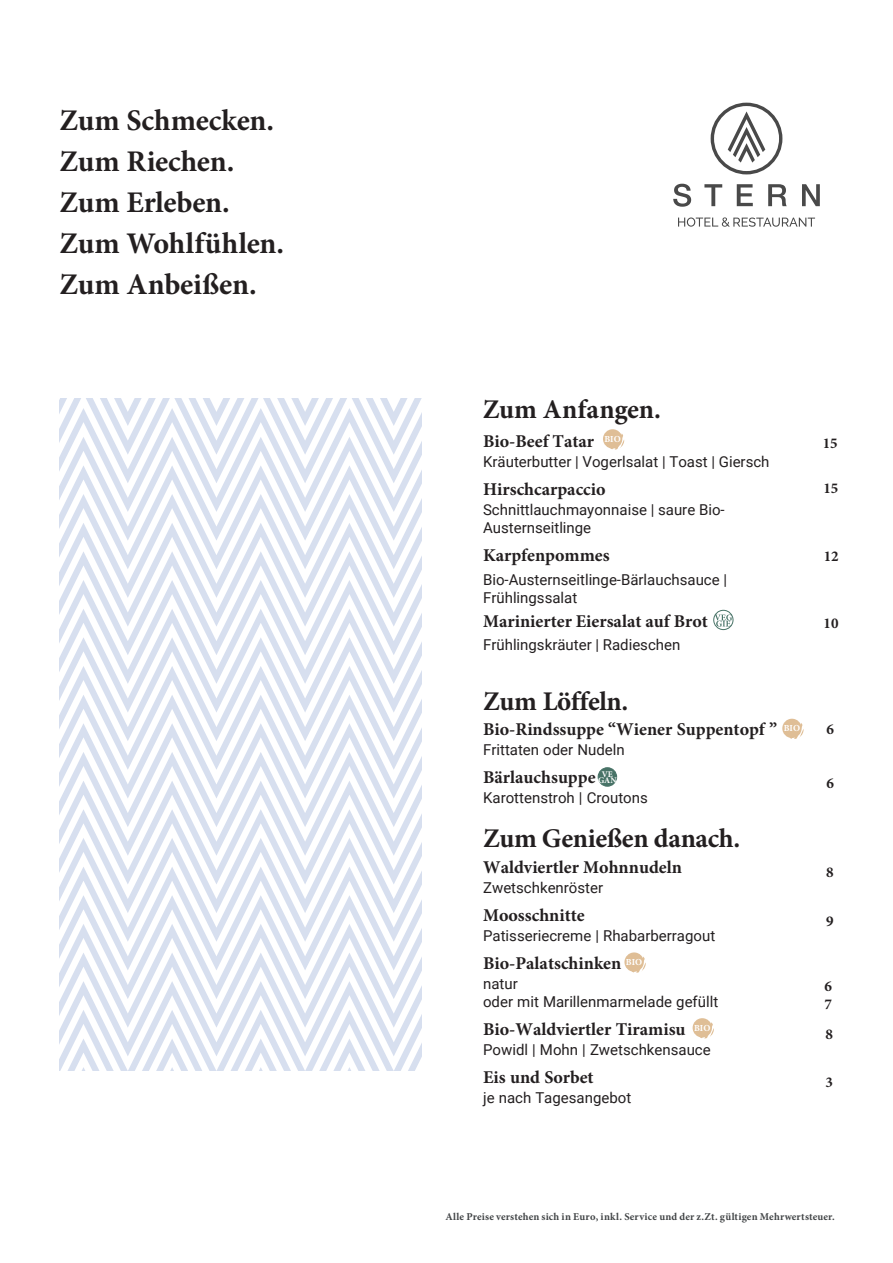
<style>
.page{position:relative;width:893px;height:1263px;background:#fff}
.page>*{position:absolute;margin:0;border:0;box-sizing:border-box;transform-origin:0 0}
.Zum_XY{font:700 30px/41.1px "Minion Pro";letter-spacing:-.005em;color:#231f20}
.Zum_XY-2{font:700 27px "Minion Pro";letter-spacing:-.015em;color:#231f20}
.Zum_XY-3{font:700 18px "Minion Pro";color:#231f20}
.Zum_XY-4{font:15px/18px "Roboto";color:#231f20}
.t1{font:700 15px "Minion Pro";color:#231f20}
.t2{font:700 10.5px "Minion Pro";letter-spacing:.01em;color:#414446}
.Absatzformat_4{font:700 9.15px "Minion Pro";letter-spacing:-.005em;color:#fff}
.Absatzformat_4-2{font:700 8.7px "Minion Pro";color:#fff}
</style>
<div class="page">
<svg style="left:60px;top:399px;width:361px;height:671px"></svg>
<svg style="left:711px;top:103px;width:71px;height:71px"></svg>
<svg style="left:673px;top:184px;width:18px;height:23px"></svg>
<svg style="left:704px;top:184px;width:18px;height:22px"></svg>
<svg style="left:737px;top:184px;width:16px;height:22px"></svg>
<svg style="left:768px;top:184px;width:19px;height:22px"></svg>
<svg style="left:802px;top:184px;width:18px;height:22px"></svg>
<svg style="left:678px;top:217px;width:137px;height:10px"></svg>
<div style="left:713px;top:610px;width:20px;height:20px;border:1px solid #487367;border-radius:50%"></div>
<svg style="left:715px;top:614px;width:17px;height:13px"></svg>
<svg style="left:786px;top:723px;width:18px;height:16px"></svg>
<div style="left:782px;top:719px;width:20px;height:19px;background:#dfbe96;border-radius:50%"></div>
<svg style="left:633px;top:956px;width:13px;height:17px"></svg>
<div style="left:624px;top:952px;width:20px;height:20px;background:#dfbe96;border-radius:50%"></div>
<svg style="left:695px;top:1022px;width:19px;height:16px"></svg>
<div style="left:693px;top:1018px;width:19px;height:19px;background:#dfbe96;border-radius:50%"></div>
<svg style="left:612px;top:433px;width:12px;height:17px"></svg>
<div style="left:603px;top:429px;width:19px;height:20px;background:#dfbe96;border-radius:50%"></div>
<div style="left:598px;top:768px;width:19px;height:18px;background:#487367;border-radius:50%"></div>
<div style="left:598px;top:767px;width:19px;height:20px;border:1px solid #487367;border-radius:50%"></div>
<p class="Zum_XY" style="left:60px;top:99px;width:226px">Zum Schmecken.<br>Zum Riechen.<br>Zum Erleben.<br>Zum Wohlfühlen.<br>Zum Anbeißen.</p>
<p class="Zum_XY-2" style="left:483px;top:391px;width:180px">Zum Anfangen.</p>
<p class="Zum_XY-3" style="left:483px;top:429px;width:113px">Bio-Beef Tatar</p>
<p class="Zum_XY-4" style="left:483px;top:452px;width:288px">Kräuterbutter | Vogerlsalat | Toast | Giersch</p>
<p class="Zum_XY-3" style="left:483px;top:477px;width:124px">Hirschcarpaccio</p>
<p class="Zum_XY-4" style="left:483px;top:500px;width:243px">Schnittlauchmayonnaise | saure Bio-<br>Austernseitlinge</p>
<p class="Zum_XY-3" style="left:483px;top:543px;width:128px">Karpfenpommes</p>
<p class="Zum_XY-4" style="left:483px;top:571px;width:246px">Bio-Austernseitlinge-Bärlauchsauce |<br>Frühlingssalat</p>
<p class="Zum_XY-3" style="left:483px;top:609px;width:226px">Marinierter Eiersalat auf Brot</p>
<p class="Zum_XY-4" style="left:483px;top:635px;width:199px">Frühlingskräuter | Radieschen</p>
<p class="Zum_XY-2" style="left:483px;top:682px;width:147px">Zum Löffeln.</p>
<p class="Zum_XY-3" style="left:483px;top:717px;width:296px">Bio-Rindssuppe “Wiener Suppentopf ”</p>
<p class="Zum_XY-4" style="left:483px;top:740px;width:143px">Frittaten oder Nudeln</p>
<p class="Zum_XY-3" style="left:483px;top:765px;width:114px">Bärlauchsuppe</p>
<p class="Zum_XY-4" style="left:483px;top:788px;width:166px">Karottenstroh | Croutons</p>
<p class="Zum_XY-2" style="left:483px;top:820px;width:259px">Zum Genießen danach.</p>
<p class="Zum_XY-3" style="left:483px;top:855px;width:200px">Waldviertler Mohnnudeln</p>
<p class="Zum_XY-4" style="left:483px;top:878px;width:122px">Zwetschkenröster</p>
<p class="Zum_XY-3" style="left:483px;top:903px;width:103px">Moosschnitte</p>
<p class="Zum_XY-4" style="left:483px;top:926px;width:234px">Patisseriecreme | Rhabarberragout</p>
<p class="Zum_XY-3" style="left:483px;top:951px;width:140px">Bio-Palatschinken</p>
<p class="Zum_XY-4" style="left:483px;top:974px;width:237px">natur<br>oder mit Marillenmarmelade gefüllt</p>
<p class="Zum_XY-3" style="left:483px;top:1017px;width:204px">Bio-Waldviertler Tiramisu</p>
<p class="Zum_XY-4" style="left:483px;top:1040px;width:229px">Powidl | Mohn | Zwetschkensauce</p>
<p class="Zum_XY-3" style="left:483px;top:1065px;width:112px">Eis und Sorbet</p>
<p class="Zum_XY-4" style="left:483px;top:1088px;width:150px">je nach Tagesangebot</p>
<p class="Absatzformat_4" style="left:604px;top:432px;width:18px">BIO</p>
<p class="Absatzformat_4" style="left:784px;top:722px;width:18px">BIO</p>
<p class="Absatzformat_4-2" style="left:602px;top:768px;width:13px">VE</p>
<p class="Absatzformat_4-2" style="left:598px;top:774px;width:20px">GAN</p>
<p class="Absatzformat_4" style="left:626px;top:955px;width:18px">BIO</p>
<p class="Absatzformat_4" style="left:694px;top:1021px;width:18px">BIO</p>
<p class="t1" style="left:823px;top:432px;width:16px">15</p>
<p class="t1" style="left:823px;top:478px;width:16px">15</p>
<p class="t1" style="left:824px;top:546px;width:16px">12</p>
<p class="t1" style="left:823px;top:612px;width:16px">10</p>
<p class="t1" style="left:826px;top:719px;width:9px">6</p>
<p class="t1" style="left:826px;top:772px;width:9px">6</p>
<p class="t1" style="left:826px;top:862px;width:9px">8</p>
<p class="t1" style="left:826px;top:910px;width:9px">9</p>
<p class="t1" style="left:824px;top:976px;width:9px">6</p>
<p class="t1" style="left:824px;top:993px;width:9px">7</p>
<p class="t1" style="left:825px;top:1023px;width:9px">8</p>
<p class="t1" style="left:825px;top:1071px;width:9px">3</p>
<p class="t2" style="left:445px;top:1209px;width:391px">Alle Preise verstehen sich in Euro, inkl. Service und der z.Zt. gültigen Mehrwertsteuer.</p>
</div>
